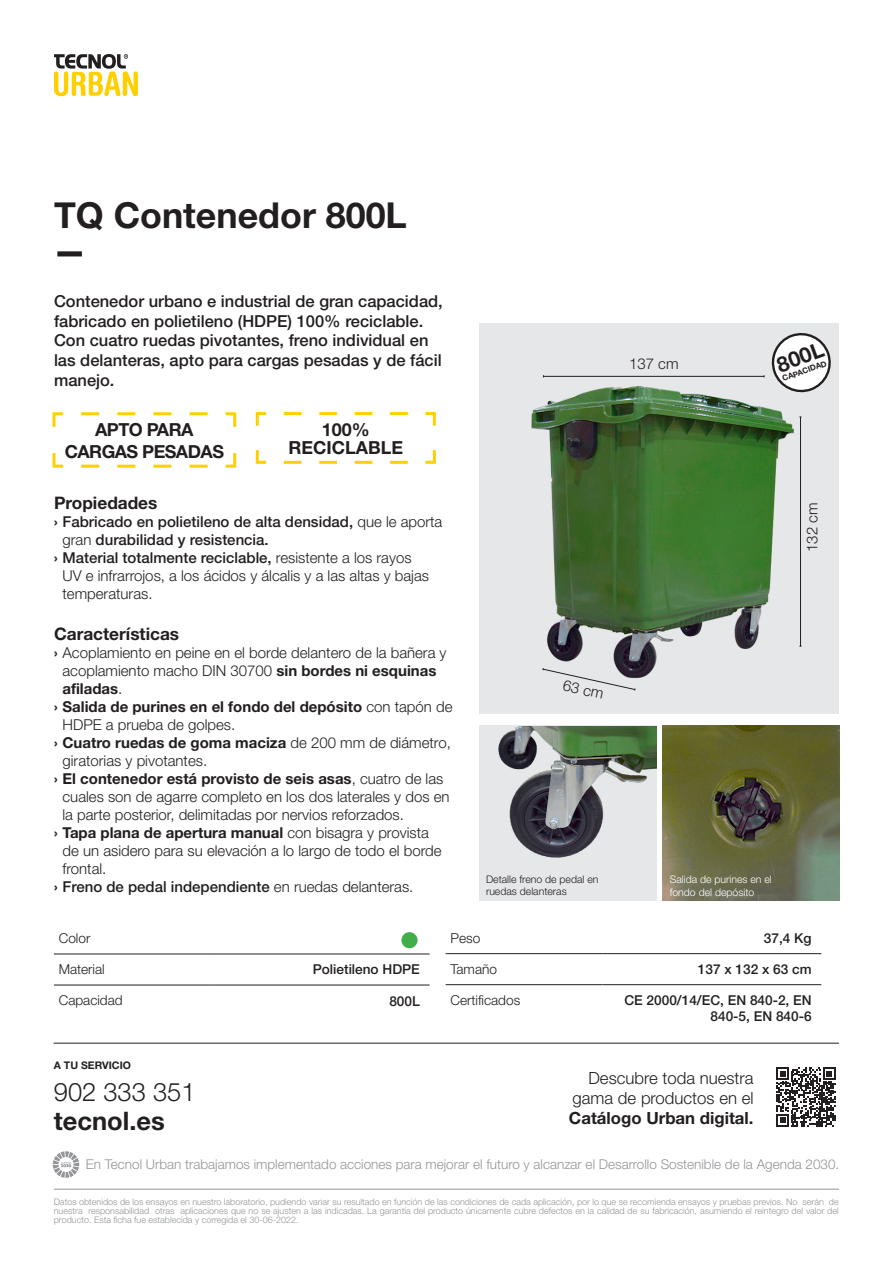
<style>
.page{position:relative;width:893px;height:1263px;background:#fff}
.page>*{position:absolute;margin:0;border:0;box-sizing:border-box;transform-origin:0 0}
.Titulo__General__nom{font:700 35.85px "Helvetica Neue";color:#231f20}
.t1{font:300 25.5px "Helvetica Neue";color:#231f20}
.t2{font:700 25.5px "Helvetica Neue";color:#231f20}
.Titulillo{font:700 21.3px "Helvetica Neue";color:#231f20}
.t3{font:700 18px "Helvetica Neue";letter-spacing:-.03em;color:#231f20}
.t4{font:700 18px "Helvetica Neue";color:#231f20}
.Titulillo-2{font:700 17.25px "Helvetica Neue";color:#231f20}
.t5{font:300 16.8px/20.1px "Helvetica Neue";color:#231f20;text-align:right}
.t6{font:700 16.8px "Helvetica Neue";color:#231f20}
.Descripción__General{font:500 16.5px/19.8px "Helvetica Neue";color:#231f20}
.t7{font:300 15px/18px "Helvetica Neue";color:#231f20}
.t8{font:500 15px/18px "Helvetica Neue";color:#231f20}
.t9{font:700 15px/18px "Helvetica Neue";color:#231f20}
.Bold__columna_derech{font:500 13.65px/16.4px "Helvetica Neue LT Pro";color:#231f20;text-align:right}
.Light__columna_izqui{font:300 13.65px "Helvetica Neue";color:#231f20}
.t10{font:300 13.5px "Helvetica Neue";color:#939598}
.t11{font:300 10.5px/12.6px "Helvetica Neue";color:#231f20}
.t12{font:300 10.5px/12.6px "Helvetica Neue";color:#fff}
.Estilo_de_párrafo_1{font:700 10.5px "Helvetica Neue LT Pro";color:#231f20}
.t13{font:300 9px/9px "Helvetica Neue";color:#939598;text-align:justify}
.Titulillo-3{font:700 7.95px "Helvetica Neue";color:#231f20}
.s1{font-weight:700}
.s2{font-weight:300}
.s3{font-weight:500}
</style>
<div class="page">
<svg style="left:54px;top:54px;width:84px;height:42px"></svg>
<hr style="left:54px;top:954px;width:157px;height:1px;background:#231f20">
<hr style="left:211px;top:954px;width:219px;height:1px;background:#231f20">
<hr style="left:54px;top:985px;width:157px;height:1px;background:#231f20">
<hr style="left:211px;top:985px;width:219px;height:1px;background:#231f20">
<div style="left:57px;top:251px;width:25px;height:5px;background:#231f20"></div>
<img style="left:479px;top:726px;width:177px;height:175px">
<img style="left:662px;top:725px;width:177px;height:176px">
<img style="left:479px;top:324px;width:360px;height:390px">
<div style="left:401px;top:932px;width:17px;height:16px;background:#40ae49;border-radius:50%"></div>
<svg style="left:255px;top:412px;width:181px;height:52px"></svg>
<svg style="left:52px;top:412px;width:185px;height:56px"></svg>
<svg style="left:776px;top:1067px;width:59px;height:59px"></svg>
<svg style="left:53px;top:1151px;width:26px;height:27px"></svg>
<hr style="left:54px;top:1189px;width:785px;height:1px;background:#939598">
<hr style="left:54px;top:1043px;width:785px;height:1px;background:#231f20">
<hr style="left:800px;top:417px;width:1px;height:229px;background:#231f20">
<hr style="left:543px;top:376px;width:221px;height:1px;background:#231f20">
<svg style="left:542px;top:667px;width:94px;height:24px;background:#d0d0d3"></svg>
<svg style="left:764px;top:330px;width:69px;height:65px"></svg>
<hr style="left:446px;top:953px;width:157px;height:1px;background:#231f20">
<hr style="left:603px;top:953px;width:218px;height:1px;background:#231f20">
<hr style="left:446px;top:984px;width:157px;height:1px;background:#231f20">
<hr style="left:603px;top:984px;width:218px;height:1px;background:#231f20">
<p class="Titulo__General__nom" style="left:54px;top:193px;width:354px">TQ Contenedor 800L</p>
<p class="Descripción__General" style="left:54px;top:291px;width:390px">Contenedor urbano e industrial de gran capacidad, fabricado en polietileno (HDPE) 100% reciclable.<br>Con cuatro ruedas pivotantes, freno individual en las delanteras, apto para cargas pesadas y de fácil manejo.</p>
<p class="t3" style="left:95px;top:419px;width:100px">APTO PARA</p>
<p class="t3" style="left:65px;top:440px;width:161px">CARGAS PESADAS</p>
<p class="t3" style="left:322px;top:419px;width:50px">100%</p>
<p class="t4" style="left:288px;top:437px;width:116px">RECICLABLE</p>
<p class="t7" style="left:629px;top:354px;width:51px">137 cm</p>
<p class="Titulillo" style="left:773px;top:353px;width:50px;rotate:-20deg">800L</p>
<p class="Titulillo-3" style="left:781px;top:374px;width:48px;rotate:-20deg">CAPACIDAD</p>
<p class="Titulillo-2" style="left:54px;top:492px;width:105px">Propiedades</p>
<p class="t8" style="left:63px;top:512px;width:381px;text-indent:-9px"><span class="s1">›</span> Fabricado en polietileno de alta densidad, <span class="s2">que le aporta gran</span> durabilidad y resistencia.</p>
<p class="t7" style="left:63px;top:548px;width:368px;text-indent:-9px"><span class="s1">›</span> <span class="s3">Material totalmente reciclable,</span> resistente a los rayos<br>UV e infrarrojos, a los ácidos y álcalis y a las altas y bajas temperaturas.</p>
<p class="Titulillo-2" style="left:54px;top:623px;width:127px">Características</p>
<p class="t7" style="left:63px;top:644px;width:386px;text-indent:-9px"><span class="s1">›</span> Acoplamiento en peine en el borde delantero de la bañera y acoplamiento macho DIN 30700 <span class="s1">sin bordes ni esquinas afiladas</span>.</p>
<p class="t9" style="left:63px;top:697px;width:391px;text-indent:-9px">› Salida de purines en el fondo del depósito <span class="s2">con tapón de<br>HDPE a prueba de golpes.</span></p>
<p class="t7" style="left:63px;top:734px;width:390px;text-indent:-9px"><span class="s1">› Cuatro ruedas de goma maciza</span> de 200 mm de diámetro, giratorias y pivotantes.</p>
<p class="t7" style="left:63px;top:770px;width:389px;text-indent:-9px"><span class="s1">› El contenedor está provisto de seis asas</span>, cuatro de las cuales son de agarre completo en los dos laterales y dos en la parte posterior, delimitadas por nervios reforzados.</p>
<p class="t7" style="left:63px;top:824px;width:381px;text-indent:-9px"><span class="s1">› Tapa plana de apertura manual</span> con bisagra y provista de un asidero para su elevación a lo largo de todo el borde frontal.</p>
<p class="t8" style="left:54px;top:878px;width:361px"><span class="s1">›</span> Freno de pedal independiente <span class="s2">en ruedas delanteras.</span></p>
<p class="Light__columna_izqui" style="left:59px;top:930px;width:33px">Color</p>
<p class="Light__columna_izqui" style="left:59px;top:961px;width:48px">Material</p>
<p class="Bold__columna_derech" style="left:313px;top:961px;width:109px">Polietileno HDPE</p>
<p class="Light__columna_izqui" style="left:59px;top:992px;width:65px">Capacidad</p>
<p class="Bold__columna_derech" style="left:389px;top:992px;width:32px">800L</p>
<p class="t7" style="left:803px;top:552px;width:51px;rotate:-90deg">132 cm</p>
<p class="t7" style="left:565px;top:676px;width:43px;rotate:12deg">63 cm</p>
<p class="t11" style="left:486px;top:872px;width:114px">Detalle freno de pedal en ruedas delanteras</p>
<p class="t12" style="left:670px;top:873px;width:104px">Salida de purines en el fondo del depósito</p>
<p class="Light__columna_izqui" style="left:450px;top:930px;width:31px">Peso</p>
<p class="Bold__columna_derech" style="left:764px;top:930px;width:49px">37,4 Kg</p>
<p class="Light__columna_izqui" style="left:450px;top:961px;width:48px">Tamaño</p>
<p class="Bold__columna_derech" style="left:698px;top:961px;width:115px">137 x 132 x 63 cm</p>
<p class="Light__columna_izqui" style="left:450px;top:992px;width:71px">Certificados</p>
<p class="Bold__columna_derech" style="left:624px;top:992px;width:189px">CE 2000/14/EC, EN 840-2, EN<br>840-5, EN 840-6</p>
<p class="Estilo_de_párrafo_1" style="left:54px;top:1058px;width:79px">A TU SERVICIO</p>
<p class="t1" style="left:54px;top:1076px;width:143px">902 333 351</p>
<p class="t2" style="left:54px;top:1105px;width:112px">tecnol.es</p>
<p class="t5" style="left:573px;top:1067px;width:182px">Descubre toda nuestra gama de productos en el</p>
<p class="t6" style="left:569px;top:1107px;width:186px">Catálogo Urban digital.</p>
<p class="t10" style="left:86px;top:1155px;width:755px">En Tecnol Urban trabajamos implementado acciones para mejorar el futuro y alcanzar el Desarrollo Sostenible de la Agenda 2030.</p>
<p class="t13" style="left:54px;top:1197px;width:786px">Datos obtenidos de los ensayos en nuestro laboratorio, pudiendo variar su resultado en función de las condiciones de cada aplicación, por lo que se recomienda ensayos y pruebas previos. No serán de nuestra responsabilidad otras aplicaciones que no se ajusten a las indicadas. La garantía del producto únicamente cubre defectos en la calidad de su fabricación, asumiendo el reintegro del valor del producto. Esta ficha fue establecida y corregida el 30-06-2022.</p>
</div>
